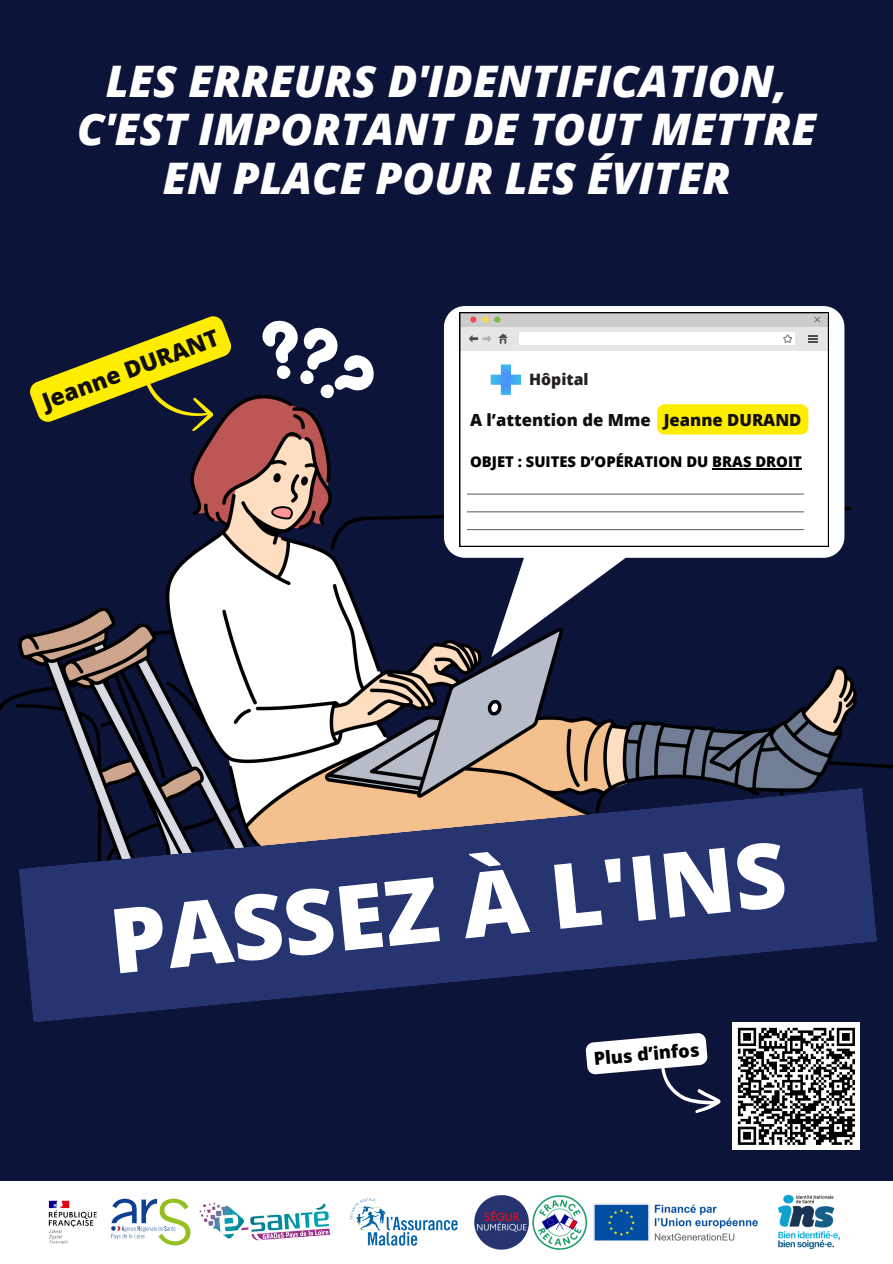
<style>
.page{position:relative;width:893px;height:1264px;background:#fff}
.page>*{position:absolute;margin:0;border:0;box-sizing:border-box;transform-origin:0 0}
.t1{font:800 89.85px "Open Sans";color:#fff}
.t2{font:italic 800 43.5px/48.3px "Open Sans";color:#fff;text-align:center}
.t3{font:800 22.95px "Open Sans";color:#100f0d}
.t4{font:800 18px "Open Sans";color:#000}
.t5{font:800 16.65px "Open Sans";color:#100f0d}
.t6{font:800 15.75px "Open Sans";color:#231f20}
.t7{font:800 14.85px "Open Sans";color:#000}
</style>
<div class="page">
<div style="left:0;top:0;width:892px;height:1263px;background:#0d1439"></div>
<img style="left:0;top:395px;width:892px;height:392px">
<svg style="left:245px;top:320px;width:140px;height:106px"></svg>
<svg style="left:272px;top:503px;width:27px;height:14px"></svg>
<img style="left:265px;top:505px;width:29px;height:16px">
<svg style="left:19px;top:787px;width:858px;height:235px;fill:#263470"></svg>
<svg style="left:444px;top:306px;width:400px;height:351px"></svg>
<svg style="left:459px;top:312px;width:369px;height:235px"></svg>
<svg style="left:490px;top:364px;width:76px;height:47px"></svg>
<svg style="left:467px;top:493px;width:336px;height:1px"></svg>
<svg style="left:467px;top:511px;width:336px;height:1px"></svg>
<svg style="left:467px;top:529px;width:336px;height:1px"></svg>
<hr style="left:712px;top:468px;width:89px;height:2px;background:#000">
<div style="left:657px;top:404px;width:151px;height:30px;background:#ffed00"></div>
<svg style="left:27px;top:316px;width:207px;height:115px"></svg>
<div style="left:0;top:1180px;width:892px;height:83px;background:#fff"></div>
<img style="left:778px;top:1194px;width:62px;height:56px">
<img style="left:474px;top:1195px;width:284px;height:55px">
<img style="left:48px;top:1198px;width:282px;height:48px">
<img style="left:349px;top:1198px;width:109px;height:48px">
<div style="left:732px;top:1022px;width:128px;height:128px;background:#fff"></div>
<svg style="left:737px;top:1027px;width:118px;height:118px"></svg>
<svg style="left:585px;top:1033px;width:136px;height:80px"></svg>
<p class="t2" style="left:77px;top:56px;width:740px">LES ERREURS D'IDENTIFICATION,<br>C'EST IMPORTANT DE TOUT METTRE<br>EN PLACE POUR LES ÉVITER</p>
<p class="t3" style="left:37px;top:387px;width:188px;rotate:-21deg">Jeanne DURANT</p>
<p class="t6" style="left:529px;top:368px;width:61px">Hôpital</p>
<p class="t5" style="left:470px;top:408px;width:182px">A l’attention de Mme</p>
<h4 class="t7" style="left:470px;top:451px;width:333px">OBJET : SUITES D’OPÉRATION DU BRAS DROIT</h4>
<h4 class="t5" style="left:663px;top:408px;width:139px">Jeanne DURAND</h4>
<h1 class="t1" style="left:104px;top:879px;width:680px;rotate:-6deg">PASSEZ À L'INS</h1>
<h5 class="t4" style="left:592px;top:1045px;width:107px;rotate:-5deg">Plus d’infos</h5>
</div>
